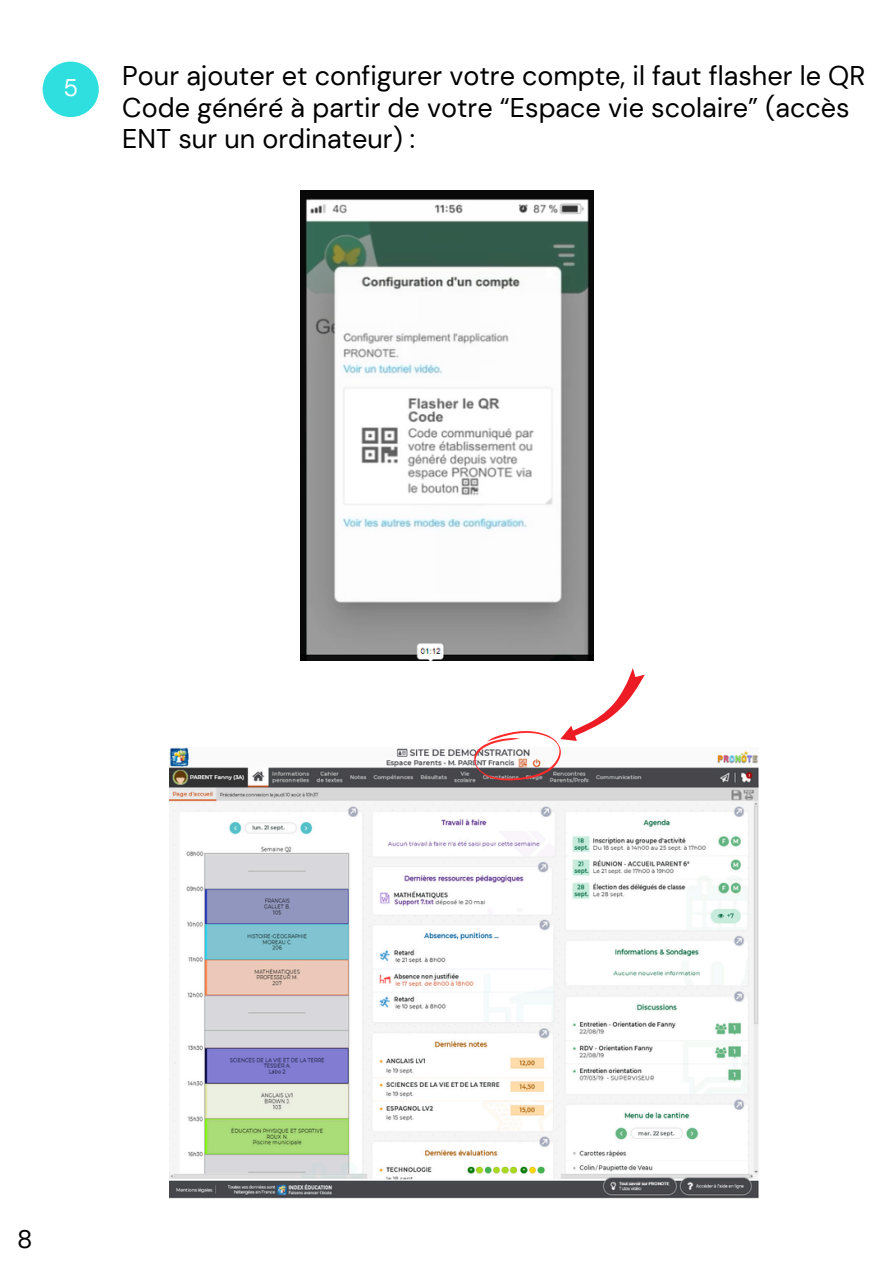
<style>
.page{position:relative;width:894px;height:1264px;background:#fff}
.page>*{position:absolute;margin:0;border:0;box-sizing:border-box;transform-origin:0 0}
.t1{font:27px/31.5px "DM Sans";color:#000}
.t2{font:25.2px "DM Sans";color:#000}
.t3{font:24px "DM Sans";color:#fff}
</style>
<div class="page">
<div style="left:43px;top:62px;width:56px;height:55px;background:#2fdfdf;border-radius:50%"></div>
<img style="left:300px;top:190px;width:293px;height:471px">
<img style="left:170px;top:748px;width:588px;height:450px">
<svg style="left:474px;top:668px;width:170px;height:112px"></svg>
<p class="t3" style="left:63px;top:73px;width:16px">5</p>
<p class="t1" style="left:122px;top:60px;width:744px">Pour ajouter et configurer votre compte, il faut flasher le QR<br>Code généré à partir de votre “Espace vie scolaire” (accès<br>ENT sur un ordinateur) :</p>
<p class="t2" style="left:17px;top:1223px;width:17px">8</p>
</div>
